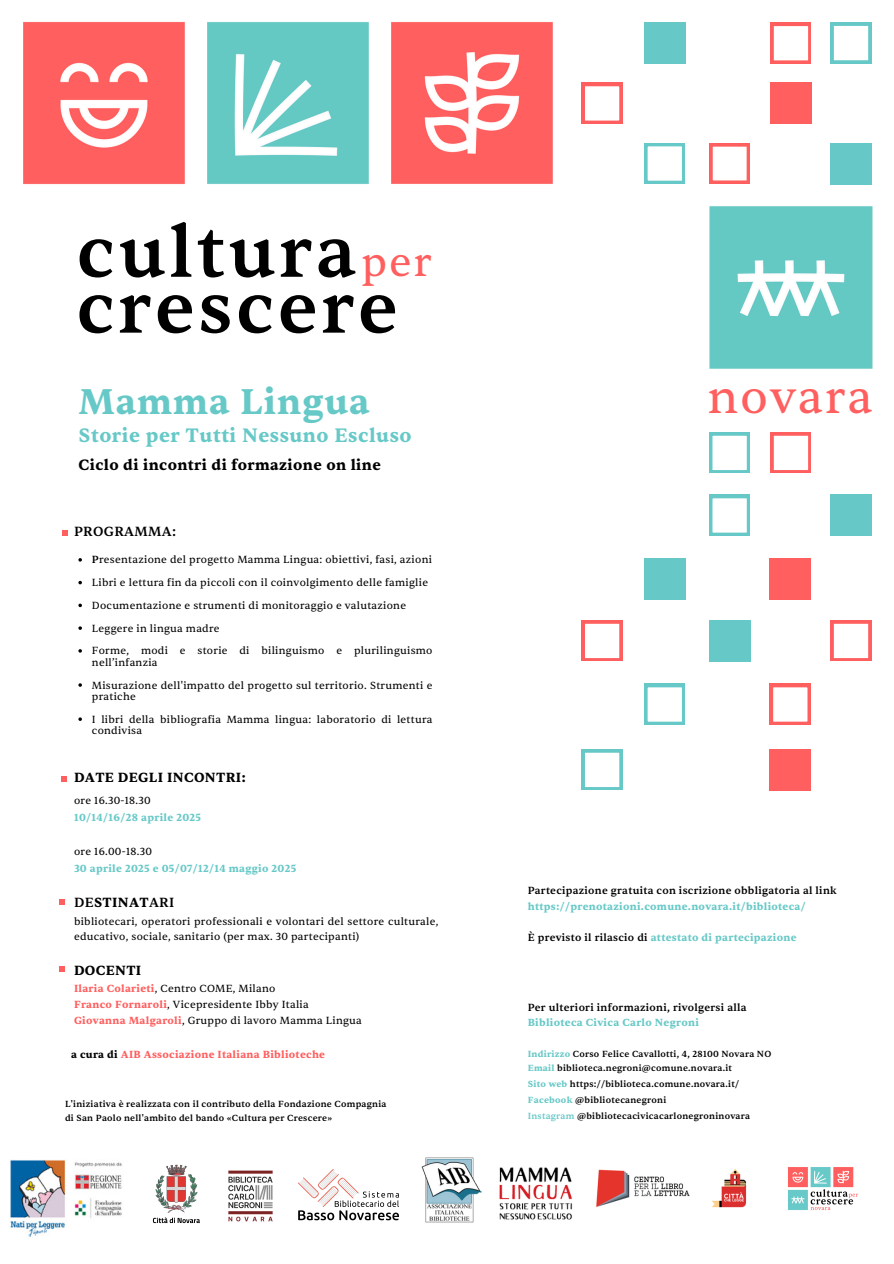
<style>
.page{position:relative;width:894px;height:1264px;background:#fff}
.page>*{position:absolute;margin:0;border:0;box-sizing:border-box;transform-origin:0 0}
.t1{font:500 73.2px "Sentient";letter-spacing:.045em;color:#000}
.t2{font:46.95px "Sentient";letter-spacing:.04em;color:#ff5f5f}
.t3{font:41.25px "Sentient";color:#ff5f5f}
.t4{font:700 36.15px "Sentient";letter-spacing:.025em;color:#67c9c7}
.t5{font:700 19.65px "Sentient";letter-spacing:.025em;color:#67c9c7}
.t6{font:700 15.15px "Sentient";letter-spacing:.025em;color:#000}
.t7{font:700 13.5px "Sentient";letter-spacing:.025em;color:#000}
.t8{font:500 13.5px "Sentient";letter-spacing:.025em;color:#000}
.t9{font:10.5px/11.4px "Sentient";letter-spacing:.025em;color:#000}
.t10{font:700 10.5px "Sentient";letter-spacing:.025em;color:#67c9c7}
.t11{font:500 10.5px "Sentient";letter-spacing:.025em;color:#000}
.t12{font:700 10.5px "Sentient";letter-spacing:.025em;color:#ff5f5f}
.t13{font:500 9px/13.5px "Sentient";letter-spacing:.025em;color:#000}
.s1{font-weight:500}
.s2{font-weight:700;color:#ff5f5f}
.s3{color:#000}
.s4{font-weight:500;color:#000}
.s5{font-weight:700;color:#67c9c7}
.s6{color:#67c9c7}
</style>
<div class="page">
<img style="left:23px;top:21px;width:146px;height:164px">
<img style="left:169px;top:21px;width:184px;height:164px">
<img style="left:353px;top:22px;width:237px;height:162px">
<img style="left:671px;top:169px;width:202px;height:200px">
<svg style="left:581px;top:83px;width:41px;height:40px"></svg>
<svg style="left:644px;top:143px;width:40px;height:40px"></svg>
<div style="left:644px;top:23px;width:41px;height:41px;background:#67c9c7"></div>
<svg style="left:709px;top:143px;width:40px;height:40px"></svg>
<div style="left:770px;top:83px;width:41px;height:41px;background:#ff5f5f"></div>
<svg style="left:770px;top:23px;width:40px;height:40px"></svg>
<div style="left:830px;top:143px;width:41px;height:41px;background:#67c9c7"></div>
<svg style="left:830px;top:23px;width:40px;height:40px"></svg>
<svg style="left:709px;top:432px;width:40px;height:41px"></svg>
<svg style="left:770px;top:432px;width:40px;height:41px"></svg>
<svg style="left:709px;top:495px;width:40px;height:40px"></svg>
<div style="left:830px;top:495px;width:41px;height:41px;background:#67c9c7"></div>
<div style="left:769px;top:558px;width:41px;height:41px;background:#ff5f5f"></div>
<div style="left:644px;top:558px;width:41px;height:41px;background:#67c9c7"></div>
<svg style="left:581px;top:620px;width:41px;height:41px"></svg>
<div style="left:709px;top:620px;width:41px;height:41px;background:#67c9c7"></div>
<svg style="left:830px;top:620px;width:40px;height:41px"></svg>
<svg style="left:769px;top:684px;width:41px;height:40px"></svg>
<svg style="left:644px;top:684px;width:40px;height:40px"></svg>
<svg style="left:581px;top:749px;width:41px;height:40px"></svg>
<div style="left:769px;top:749px;width:41px;height:41px;background:#ff5f5f"></div>
<img style="left:10px;top:1160px;width:112px;height:77px">
<img style="left:152px;top:1164px;width:48px;height:60px">
<img style="left:228px;top:1170px;width:45px;height:52px">
<img style="left:298px;top:1169px;width:101px;height:52px">
<img style="left:596px;top:1169px;width:151px;height:39px">
<img style="left:788px;top:1167px;width:70px;height:43px">
<svg style="left:62px;top:530px;width:6px;height:6px"></svg>
<svg style="left:61px;top:776px;width:6px;height:5px"></svg>
<svg style="left:60px;top:899px;width:5px;height:5px"></svg>
<svg style="left:60px;top:966px;width:5px;height:6px"></svg>
<img style="left:421px;top:1157px;width:61px;height:66px">
<img style="left:499px;top:1167px;width:74px;height:53px">
<svg style="left:78px;top:558px;width:4px;height:3px"></svg>
<svg style="left:78px;top:581px;width:4px;height:3px"></svg>
<svg style="left:78px;top:603px;width:4px;height:4px"></svg>
<svg style="left:78px;top:626px;width:4px;height:4px"></svg>
<svg style="left:78px;top:649px;width:4px;height:3px"></svg>
<svg style="left:78px;top:717px;width:4px;height:4px"></svg>
<p class="t1" style="left:76px;top:206px;width:281px">cultura</p>
<p class="t1" style="left:76px;top:262px;width:323px">crescere</p>
<p class="t3" style="left:361px;top:237px;width:72px">per</p>
<h2 class="t4" style="left:78px;top:379px;width:293px">Mamma Lingua</h2>
<h2 class="t5" style="left:78px;top:422px;width:334px">Storie per Tutti Nessuno Escluso</h2>
<h1 class="t6" style="left:78px;top:455px;width:304px">Ciclo di incontri di formazione on line</h1>
<p class="t8" style="left:74px;top:523px;width:103px">PROGRAMMA:</p>
<p class="t9" style="left:92px;top:554px;width:341px"><span class="s1">P</span>resentazione del progetto Mamma Lingua: obiettivi, fasi, azioni</p>
<p class="t9" style="left:92px;top:577px;width:337px">Libri e lettura fin da piccoli con il coinvolgimento delle famiglie</p>
<h6 class="t9" style="left:92px;top:600px;width:315px">Documentazione e strumenti di monitoraggio e valutazione</h6>
<p class="t9" style="left:92px;top:622px;width:129px">Leggere in lingua madre</p>
<p class="t9" style="left:92px;top:645px;width:342px">Forme, modi e storie di bilinguismo e plurilinguismo nell’infanzia</p>
<p class="t9" style="left:92px;top:679px;width:342px">Misurazione dell'impatto del progetto sul territorio. Strumenti e pratiche</p>
<p class="t9" style="left:92px;top:713px;width:342px">I libri della bibliografia Mamma lingua: laboratorio di lettura condivisa</p>
<h3 class="t7" style="left:74px;top:769px;width:174px">DATE DEGLI INCONTRI:</h3>
<h1 class="t9" style="left:74px;top:795px;width:78px">ore 16.30-18.30</h1>
<h4 class="t10" style="left:74px;top:811px;width:128px">10/14/16/28 aprile 2025</h4>
<h5 class="t9" style="left:74px;top:846px;width:79px">ore 16.00-18.30</h5>
<h6 class="t10" style="left:74px;top:861px;width:224px">30 aprile 2025 e 05/07/12/14 maggio 2025</h6>
<p class="t7" style="left:74px;top:894px;width:102px"><span class="s1">DE</span>STINAT<span class="s1">ARI</span></p>
<p class="t9" style="left:74px;top:913px;width:366px;line-height:15.8px">bibliotecari, operatori professionali e volontari del settore culturale, educativo, sociale, sanitario (per max. 30 partecipanti)</p>
<p class="t7" style="left:74px;top:961px;width:69px">DOCENTI</p>
<p class="t9" style="left:74px;top:983px;width:203px"><span class="s2">Ilaria Colarieti</span>, Centro COME, Milano</p>
<p class="t9" style="left:74px;top:999px;width:236px"><span class="s2">Franco Fornaroli</span>, Vicepresidente Ibby Italia</p>
<p class="t9" style="left:74px;top:1014px;width:289px"><span class="s2">Giovanna Malgaroli</span>, Gruppo di lavoro Mamma Lingua</p>
<p class="t12" style="left:71px;top:1047px;width:255px"><span class="s3">a cura di</span> AIB Associazione Italiana Biblioteche</p>
<p class="t13" style="left:65px;top:1097px;width:323px">L'iniziativa è realizzata con il contributo della Fondazione Compagnia di San Paolo nell'ambito del bando «Cultura per Crescere»</p>
<p class="t2" style="left:707px;top:368px;width:166px">novara</p>
<p class="t11" style="left:527px;top:883px;width:310px">Partecipazione gratuita con iscrizione obbligatoria al link</p>
<p class="t10" style="left:527px;top:899px;width:279px">https://prenotazioni.comune.novara.it/biblioteca/</p>
<p class="t10" style="left:527px;top:930px;width:270px"><span class="s4">È previsto il rilascio di</span> attestato di partecipazione</p>
<p class="t11" style="left:527px;top:1000px;width:220px">Per ulteriori informazioni, rivolgersi alla</p>
<p class="t10" style="left:527px;top:1016px;width:173px">Biblioteca Civica Carlo Negroni</p>
<p class="t13" style="left:527px;top:1047px;width:245px"><span class="s5">Indirizzo</span> Corso Felice Cavallotti, 4, 28100 Novara NO</p>
<p class="t13" style="left:527px;top:1061px;width:206px"><span class="s5">Email</span> biblioteca.negroni@comune.novara.it</p>
<p class="t13" style="left:527px;top:1077px;width:213px"><span class="s5">Sito web</span> https://biblioteca.comune.novara.it/</p>
<p class="t13" style="left:527px;top:1093px;width:140px"><span class="s5">Facebook</span> @bibliotecanegroni</p>
<p class="t13" style="left:527px;top:1108px;width:224px"><span class="s6">Instagram</span> @bibliotecacivicacarlonegroninovara</p>
</div>
